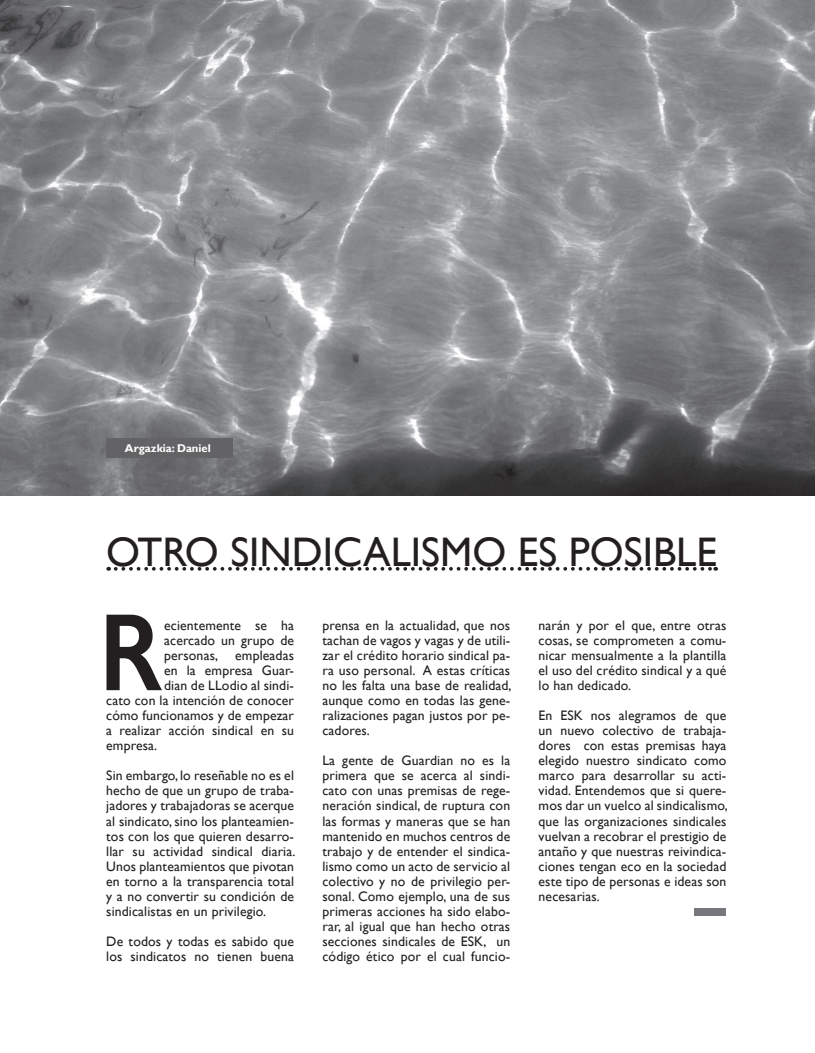
<style>
.page{position:relative;width:815px;height:1053px;background:#fff}
.page>*{position:absolute;margin:0;border:0;box-sizing:border-box;transform-origin:0 0}
.t1{font:600 110.62px "Gill Sans";color:#231f20;scale:.9 1}
.titulo_seccion-_alin{font:41.25px "Gill Sans";color:#231f20}
.párrafo_normal{font:13.75px/15px "Gill Sans";letter-spacing:.01em;color:#231f20;text-align:justify}
.t2{font:700 11.25px "Gill Sans";color:#fff}
</style>
<div class="page">
<img style="left:0;top:0;width:815px;height:495px">
<div style="left:694px;top:908px;width:32px;height:7px;background:#76787b"></div>
<svg style="left:116px;top:567px;width:600px;height:3px"></svg>
<div style="left:106px;top:438px;width:127px;height:20px;background:#636366"></div>
<p class="t2" style="left:125px;top:441px;width:87px">Argazkia: Daniel</p>
<p class="titulo_seccion-_alin" style="left:106px;top:528px;width:612px">OTRO SINDICALISMO ES POSIBLE</p>
<p class="t1" style="left:99px;top:585px;width:73px">R</p>
<p class="párrafo_normal" style="left:164px;top:618px;width:131px">ecientemente se ha acercado un grupo de personas, empleadas en la empresa Guar-</p>
<p class="párrafo_normal" style="left:106px;top:678px;width:189px;text-indent:58px">dian de LLodio al sindi&shy;cato con la intención de conocer cómo funcionamos y de empezar a realizar acción sindical en su empresa.</p>
<p class="párrafo_normal" style="left:106px;top:768px;width:191px">Sin embargo, lo reseñable no es el hecho de que un grupo de traba&shy;jadores y trabajadoras se acerque al sindicato, sino los planteamien&shy;tos con los que quieren desarro&shy;llar su actividad sindical diaria.<br>Unos planteamientos que pivotan en torno a la transparencia total y a no convertir su condición de sindicalistas en un privilegio.</p>
<p class="párrafo_normal" style="left:106px;top:933px;width:189px">De todos y todas es sabido que los sindicatos no tienen buena</p>
<p class="párrafo_normal" style="left:322px;top:618px;width:191px">prensa en la actualidad, que nos tachan de vagos y vagas y de utili&shy;zar el crédito horario sindical pa&shy;ra uso personal. A estas críticas no les falta una base de realidad, aunque como en todas las gene&shy;ralizaciones pagan justos por pe&shy;cadores.</p>
<p class="párrafo_normal" style="left:322px;top:753px;width:189px">La gente de Guardian no es la primera que se acerca al sindi&shy;cato con unas premisas de rege&shy;neración sindical, de ruptura con las formas y maneras que se han mantenido en muchos centros de trabajo y de entender el sindica&shy;lismo como un acto de servicio al colectivo y no de privilegio per&shy;sonal. Como ejemplo, una de sus primeras acciones ha sido elabo&shy;rar, al igual que han hecho otras secciones sindicales de ESK, un código ético por el cual funcio-</p>
<p class="párrafo_normal" style="left:539px;top:618px;width:189px">narán y por el que, entre otras cosas, se comprometen a comu&shy;nicar mensualmente a la plantilla el uso del crédito sindical y a qué lo han dedicado.</p>
<p class="párrafo_normal" style="left:539px;top:708px;width:191px">En ESK nos alegramos de que un nuevo colectivo de trabaja&shy;dores con estas premisas haya elegido nuestro sindicato como marco para desarrollar su acti&shy;vidad. Entendemos que si quere&shy;mos dar un vuelco al sindicalismo, que las organizaciones sindicales vuelvan a recobrar el prestigio de antaño y que nuestras reivindica&shy;ciones tengan eco en la sociedad este tipo de personas e ideas son necesarias.</p>
</div>
